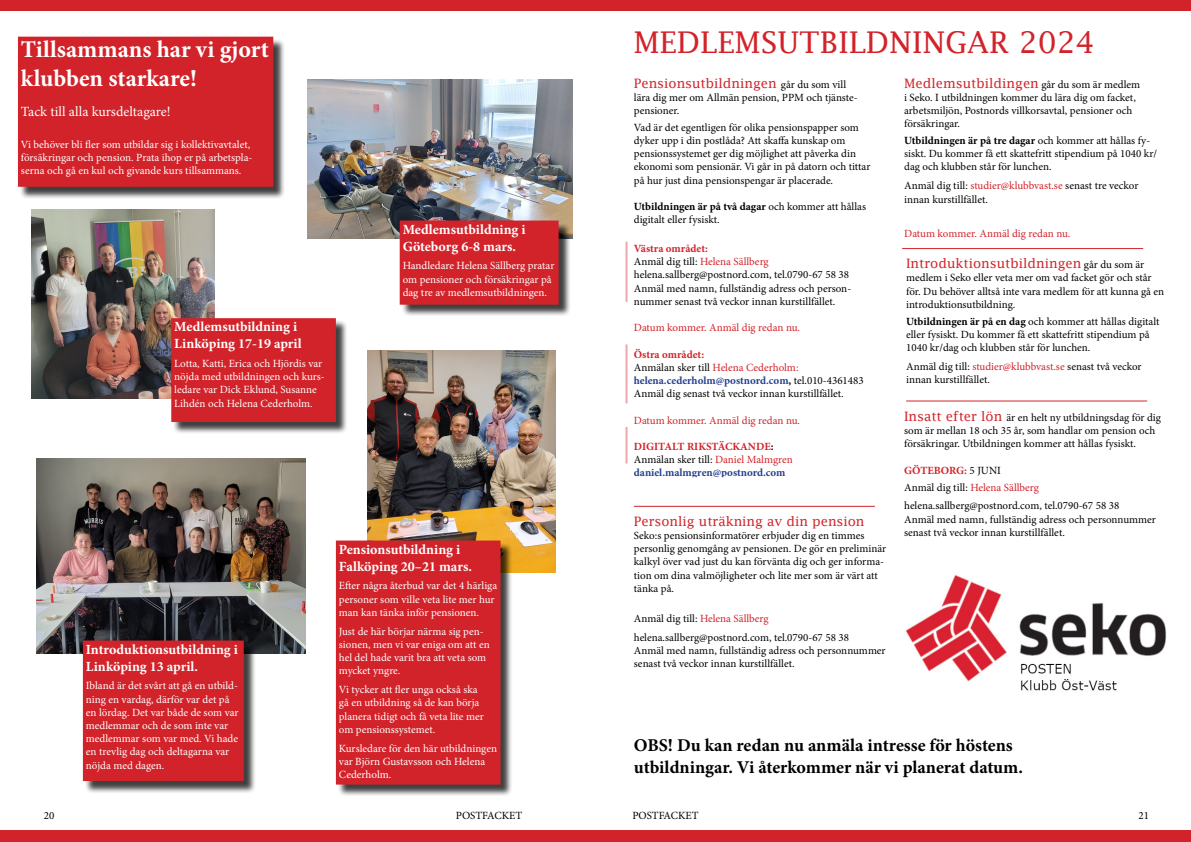
<style>
.page{position:relative;width:1191px;height:842px;background:#fff}
.page>*{position:absolute;margin:0;border:0;box-sizing:border-box;transform-origin:0 0}
.t1{font:30px "Lucida Fax";color:#d2232a}
.t2{font:700 24px/28.8px "Minion Pro";color:#fff}
.t3{font:700 18px/21.6px "Minion Pro";color:#000}
.t4{font:700 14px/16.8px "Minion Pro";color:#fff}
.t5{font:14px "Minion Pro";color:#fff}
.t6{font:13px "Lucida Fax";color:#d2232a}
.t7{font:11px/13.2px "Minion Pro";color:#000}
.t8{font:11px/13.2px "Minion Pro";color:#fff}
.t9{font:11px "Minion Pro";color:#d2232a}
.t10{font:700 11px/13.2px "Minion Pro";color:#25408f}
.s1{font-family:"Minion Pro";font-size:11px;color:#000}
.s2{font-weight:700}
.s3{font-weight:700;color:#d2232a}
.s4{color:#d2232a}
.s5{font-weight:700;color:#25408f}
.s6{color:#000}
.s7{font-weight:400;color:#000}
.s8{font-weight:400;color:#d2232a}
.s9{font-family:"Lucida Fax";font-size:13px;color:#d2232a}
</style>
<div class="page">
<img style="left:368px;top:350px;width:187px;height:223px">
<img style="left:307px;top:80px;width:265px;height:159px">
<hr style="left:634px;top:506px;width:241px;height:1px;background:#d2232a">
<hr style="left:902px;top:248px;width:241px;height:1px;background:#d2232a">
<img style="left:905px;top:574px;width:262px;height:117px">
<hr style="left:906px;top:400px;width:241px;height:1px;background:#d2232a">
<hr style="left:625px;top:242px;width:2px;height:60px;background:#d2232a">
<hr style="left:625px;top:344px;width:2px;height:59px;background:#d2232a">
<hr style="left:625px;top:427px;width:2px;height:36px;background:#d2232a">
<img style="left:32px;top:209px;width:182px;height:190px">
<div style="left:19px;top:38px;width:267px;height:161px;background:#000;opacity:.75"></div>
<div style="left:19px;top:38px;width:253px;height:147px;background:#d2232a"></div>
<div style="left:18px;top:37px;width:255px;height:150px;border:3px solid #d2232a"></div>
<div style="left:173px;top:320px;width:175px;height:114px;background:#000;opacity:.75"></div>
<div style="left:173px;top:320px;width:161px;height:100px;background:#d2232a"></div>
<div style="left:171px;top:318px;width:165px;height:104px;border:3px solid #d2232a"></div>
<img style="left:37px;top:459px;width:269px;height:195px">
<div style="left:337px;top:542px;width:176px;height:255px;background:#000;opacity:.75"></div>
<div style="left:337px;top:542px;width:162px;height:241px;background:#d2232a"></div>
<div style="left:336px;top:540px;width:164px;height:244px;border:3px solid #d2232a"></div>
<div style="left:84px;top:642px;width:172px;height:151px;background:#000;opacity:.75"></div>
<div style="left:84px;top:642px;width:158px;height:137px;background:#d2232a"></div>
<div style="left:83px;top:640px;width:161px;height:141px;border:3px solid #d2232a"></div>
<div style="left:401px;top:222px;width:170px;height:95px;background:#000;opacity:.75"></div>
<div style="left:401px;top:222px;width:156px;height:81px;background:#d2232a"></div>
<div style="left:400px;top:221px;width:158px;height:84px;border:3px solid #d2232a"></div>
<div style="left:0;top:0;width:1191px;height:11px;background:#d2232a"></div>
<div style="left:0;top:831px;width:1191px;height:11px;background:#d2232a"></div>
<h2 class="t2" style="left:21px;top:35px;width:249px">Tillsammans har vi gjort klubben starkare!</h2>
<p class="t5" style="left:21px;top:102px;width:151px">Tack till alla kursdeltagare!</p>
<p class="t8" style="left:21px;top:138px;width:233px">Vi behöver bli fler som utbildar sig i kollektivavtalet, försäkringar och pension. Prata ihop er på arbetspla&shy;serna och gå en kul och givande kurs tillsammans.</p>
<p class="t4" style="left:174px;top:318px;width:129px">Medlemsutbildning i<br>Linköping 17-19 april</p>
<p class="t8" style="left:174px;top:357px;width:152px">Lotta, Katti, Erica och Hjördis var nöjda med utbildningen och kurs&shy;ledare var Dick Eklund, Susanne<br>Lihdén och Helena Cederholm.</p>
<p class="t4" style="left:403px;top:221px;width:124px">Medlemsutbildning i<br>Göteborg 6-8 mars.</p>
<p class="t8" style="left:403px;top:259px;width:153px">Handledare Helena Sällberg pratar om pensioner och försäkringar på dag tre av medlemsutbildningen.</p>
<p class="t4" style="left:86px;top:641px;width:153px">Introduktionsutbildning i<br>Linköping 13 april.</p>
<p class="t8" style="left:86px;top:679px;width:154px">Ibland är det svårt att gå en utbild&shy;ning en vardag, därför var det på en lördag. Det var både de som var medlemmar och de som inte var medlemmar som var med. Vi hade en trevlig dag och deltagarna var nöjda med dagen.</p>
<p class="t4" style="left:339px;top:541px;width:134px">Pensionsutbildning i<br>Falköping 20–21 mars.</p>
<p class="t8" style="left:339px;top:579px;width:160px">Efter några återbud var det 4 härliga personer som ville veta lite mer hur man kan tänka inför pensionen.</p>
<p class="t8" style="left:339px;top:625px;width:152px">Just de här börjar närma sig pen&shy;sionen, men vi var eniga om att en hel del hade varit bra att veta som mycket yngre.</p>
<p class="t8" style="left:339px;top:683px;width:146px">Vi tycker att fler unga också ska gå en utbildning så de kan börja planera tidigt och få veta lite mer om pensionssystemet.</p>
<p class="t8" style="left:339px;top:741px;width:160px">Kursledare för den här utbildningen var Björn Gustavsson och Helena<br>Cederholm.</p>
<h1 class="t1" style="left:633px;top:25px;width:463px">MEDLEMSUTBILDNINGAR 2024</h1>
<p class="t6" style="left:634px;top:75px;width:214px">Pensionsutbildningen <span class="s1">går du som vill</span></p>
<p class="t7" style="left:634px;top:91px;width:225px">lära dig mer om Allmän pension, PPM och tjänste&shy;pensioner.</p>
<p class="t7" style="left:634px;top:121px;width:238px">Vad är det egentligen för olika pensionspapper som dyker upp i din postlåda? Att skaffa kunskap om pensionssystemet ger dig möjlighet att påverka din ekonomi som pensionär. Vi går in på datorn och tittar på hur just dina pensionspengar är placerade.</p>
<p class="t7" style="left:634px;top:200px;width:234px"><span class="s2">Utbildningen är på två dagar</span> och kommer att hållas digitalt eller fysiskt.</p>
<p class="t7" style="left:634px;top:242px;width:219px"><span class="s3">Västra området:<br></span>Anmäl dig till: <span class="s4">Helena Sällberg </span>helena.sallberg@postnord.com, tel.0790-67 58 38<br>Anmäl med namn, fullständig adress och person&shy;nummer senast två veckor innan kurstillfället.</p>
<p class="t9" style="left:634px;top:320px;width:168px">Datum kommer. Anmäl dig redan nu.</p>
<p class="t7" style="left:634px;top:348px;width:231px"><span class="s3">Östra området:<br></span>Anmälan sker till <span class="s4">Helena Cederholm: </span><span class="s5">helena.cederholm@postnord.com</span><span class="s2">,</span> tel.010-4361483<br>Anmäl dig senast två veckor innan kurstillfället.</p>
<p class="t9" style="left:634px;top:413px;width:168px">Datum kommer. Anmäl dig redan nu.</p>
<p class="t10" style="left:634px;top:440px;width:160px"><span class="s4">DIGITALT RIKSTÄCKANDE</span><span class="s6">:<br></span><span class="s7">Anmälan sker till:</span> <span class="s8">Daniel Malmgren </span>daniel.malmgren@postnord.com</p>
<p class="t6" style="left:634px;top:514px;width:232px">Personlig uträkning av din pension</p>
<p class="t7" style="left:634px;top:529px;width:254px">Seko:s pensionsinformatörer erbjuder dig en timmes personlig genomgång av pensionen. De gör en preliminär kalkyl över vad just du kan förvänta dig och ger informa&shy;tion om dina valmöjligheter och lite mer som är värt att tänka på.</p>
<p class="t7" style="left:634px;top:609px;width:217px;line-height:18.9px">Anmäl dig till: <span class="s4">Helena Sällberg </span>helena.sallberg@postnord.com, tel.0790-67 58 38</p>
<p class="t7" style="left:634px;top:644px;width:253px">Anmäl med namn, fullständig adress och personnummer senast två veckor innan kurstillfället.</p>
<p class="t6" style="left:904px;top:75px;width:238px">Medlemsutbildingen <span class="s1">går du som är medlem</span></p>
<p class="t7" style="left:904px;top:91px;width:233px">i Seko. I utbildningen kommer du lära dig om facket, arbetsmiljön, Postnords villkorsavtal, pensioner och försäkringar.</p>
<p class="t7" style="left:904px;top:134px;width:254px"><span class="s2">Utbildningen är på tre dagar</span> och kommer att hållas fy&shy;siskt. Du kommer få ett skattefritt stipendium på 1040 kr/ dag och klubben står för lunchen.</p>
<p class="t7" style="left:904px;top:179px;width:236px">Anmäl dig till: <span class="s4">studier@klubbvast.se</span> senast tre veckor innan kurstillfället.</p>
<p class="t9" style="left:904px;top:226px;width:168px">Datum kommer. Anmäl dig redan nu.</p>
<p class="t6" style="left:906px;top:256px;width:240px">Introduktionsutbildningen <span class="s1">går du som är</span></p>
<p class="t7" style="left:906px;top:271px;width:260px">medlem i Seko eller veta mer om vad facket gör och står för. Du behöver alltså inte vara medlem för att kunna gå en introduktionsutbildning.</p>
<p class="t7" style="left:906px;top:314px;width:255px"><span class="s2">Utbildningen är på en dag</span> och kommer att hållas digitalt eller fysiskt. Du kommer få ett skattefritt stipendium på<br>1040 kr/dag och klubben står för lunchen.</p>
<p class="t7" style="left:906px;top:360px;width:237px">Anmäl dig till: <span class="s4">studier@klubbvast.se</span> senast två veckor innan kurstillfället.</p>
<p class="t7" style="left:904px;top:411px;width:258px"><span class="s9">Insatt efter lön</span> är en helt ny utbildningsdag för dig som är mellan 18 och 35 år, som handlar om pension och försäkringar. Utbildningen kommer att hållas fysiskt.</p>
<p class="t7" style="left:904px;top:462px;width:136px;line-height:16.8px"><span class="s3">GÖTEBORG:</span> 5 JUNI<br>Anmäl dig till: <span class="s4">Helena Sällberg</span></p>
<p class="t7" style="left:904px;top:499px;width:253px">helena.sallberg@postnord.com, tel.0790-67 58 38<br>Anmäl med namn, fullständig adress och personnummer senast två veckor innan kurstillfället.</p>
<h3 class="t3" style="left:634px;top:734px;width:391px">OBS! Du kan redan nu anmäla intresse för höstens utbildningar. Vi återkommer när vi planerat datum.</h3>
<p class="t7" style="left:44px;top:809px;width:12px">20</p>
<p class="t7" style="left:456px;top:809px;width:68px">POSTFACKET</p>
<p class="t7" style="left:632px;top:809px;width:68px">POSTFACKET</p>
<p class="t7" style="left:1138px;top:809px;width:12px">21</p>
</div>
